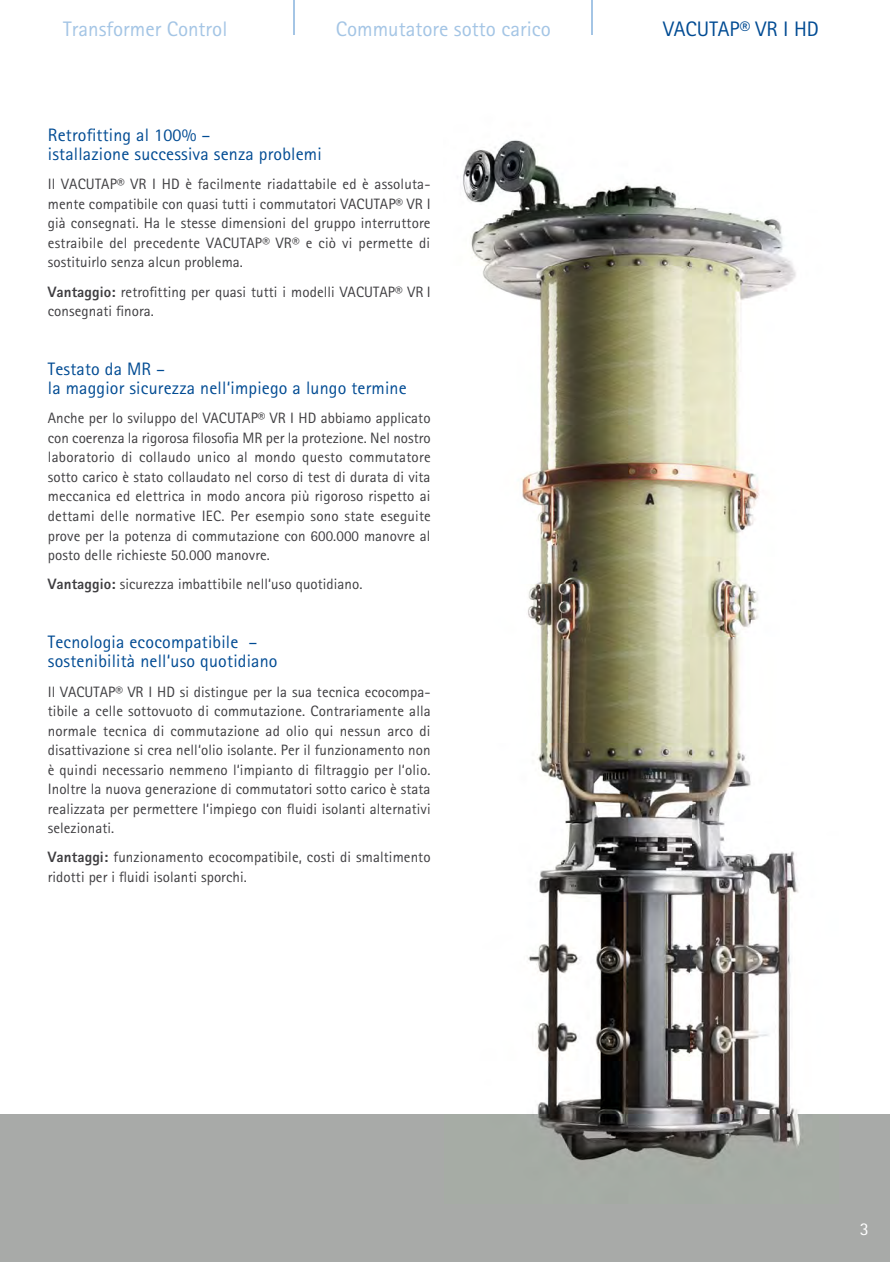
<style>
.page{position:relative;width:890px;height:1262px;background:#fff}
.page>*{position:absolute;margin:0;border:0;box-sizing:border-box;transform-origin:0 0}
.t1{font:21px "Rotis Sans Serif";color:#a4c5e5}
.t2{font:21px "Rotis Sans Serif";color:#004b93}
.t3{font:18px/19.5px "Rotis Sans Serif";letter-spacing:.01em;color:#004b93}
.t4{font:18px "Rotis Sans Serif";color:#fff}
.t5{font:15px/19.5px "Rotis Sans Serif";letter-spacing:.005em;color:#3e3d40;text-align:justify}
.s1{font-weight:800}
</style>
<div class="page">
<hr style="left:293px;top:0;width:2px;height:34px;background:#a4c5e5">
<hr style="left:591px;top:0;width:1px;height:34px;background:#a4c5e5">
<div style="left:0;top:1114px;width:890px;height:147px;background:#a8aaa8"></div>
<img style="left:463px;top:140px;width:340px;height:1022px">
<h1 class="t1" style="left:63px;top:16px;width:166px">Transformer Control</h1>
<h1 class="t1" style="left:336px;top:16px;width:216px">Commutatore sotto carico</h1>
<h1 class="t2" style="left:663px;top:16px;width:157px">VACUTAP® VR I HD</h1>
<p class="t3" style="left:48px;top:125px;width:275px">Retrofitting al 100% –<br>istallazione successiva senza problemi</p>
<p class="t5" style="left:48px;top:174px;width:384px">Il VACUTAP® VR I HD è facilmente riadattabile ed è assoluta&shy;mente compatibile con quasi tutti i commutatori VACUTAP® VR I già consegnati. Ha le stesse dimensioni del gruppo interruttore estraibile del precedente VACUTAP® VR® e ciò vi permette di sostituirlo senza alcun problema.</p>
<p class="t5" style="left:48px;top:282px;width:384px"><span class="s1">Vantaggio:</span> retrofitting per quasi tutti i modelli VACUTAP® VR I consegnati finora.</p>
<p class="t3" style="left:48px;top:359px;width:360px">Testato da MR –<br>la maggior sicurezza nell‘impiego a lungo termine</p>
<p class="t5" style="left:48px;top:408px;width:384px">Anche per lo sviluppo del VACUTAP® VR I HD abbiamo applicato con coerenza la rigorosa filosofia MR per la protezione. Nel nostro laboratorio di collaudo unico al mondo questo commutatore sotto carico è stato collaudato nel corso di test di durata di vita meccanica ed elettrica in modo ancora più rigoroso rispetto ai dettami delle normative IEC. Per esempio sono state eseguite prove per la potenza di commutazione con 600.000 manovre al posto delle richieste 50.000 manovre.</p>
<p class="t5" style="left:48px;top:574px;width:316px"><span class="s1">Vantaggio:</span> sicurezza imbattibile nell‘uso quotidiano.</p>
<p class="t3" style="left:48px;top:632px;width:231px">Tecnologia ecocompatibile – sostenibilità nell‘uso quotidiano</p>
<p class="t5" style="left:48px;top:681px;width:384px">Il VACUTAP® VR I HD si distingue per la sua tecnica ecocompa&shy;tibile a celle sottovuoto di commutazione. Contrariamente alla normale tecnica di commutazione ad olio qui nessun arco di disattivazione si crea nell‘olio isolante. Per il funzionamento non è quindi necessario nemmeno l‘impianto di filtraggio per l‘olio.<br>Inoltre la nuova generazione di commutatori sotto carico è stata realizzata per permettere l‘impiego con fluidi isolanti alternativi selezionati.</p>
<p class="t5" style="left:48px;top:847px;width:384px"><span class="s1">Vantaggi:</span> funzionamento ecocompatibile, costi di smaltimento ridotti per i fluidi isolanti sporchi.</p>
<p class="t4" style="left:859px;top:1217px;width:10px">3</p>
</div>
